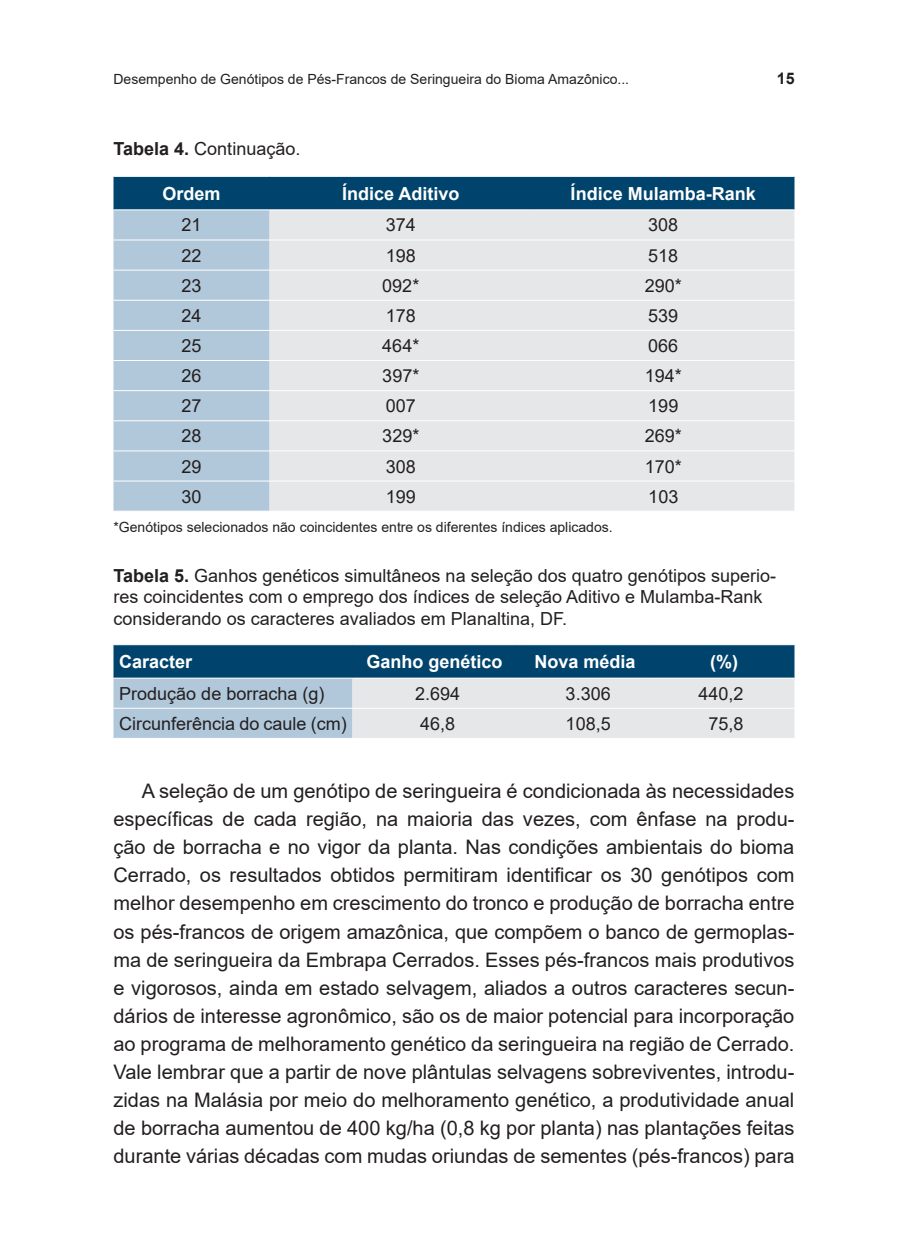
<style>
.page{position:relative;width:908px;height:1248px;background:#fff}
.page>*{position:absolute;margin:0;border:0;box-sizing:border-box;transform-origin:0 0}
.t1{font:20px/28px "Arial";color:#231f20;text-align:justify}
.t2{font:18px/21.6px "Arial";color:#231f20}
.t3{font:700 18px "Arial";color:#fff}
.t4{font:700 16px "Arial";color:#231f20}
.t5{font:14px "Arial";color:#231f20}
.s1{font-weight:700}
</style>
<div class="page">
<div style="left:113px;top:177px;width:681px;height:32px;background:#00446d"></div>
<div style="left:113px;top:210px;width:156px;height:300px;background:#b1c7da"></div>
<div style="left:269px;top:210px;width:525px;height:300px;background:#e6e7e9"></div>
<hr style="left:113px;top:239px;width:156px;height:1px;background:#fff">
<hr style="left:269px;top:239px;width:262px;height:1px;background:#fff">
<hr style="left:531px;top:239px;width:263px;height:1px;background:#fff">
<hr style="left:113px;top:269px;width:156px;height:1px;background:#fff">
<hr style="left:269px;top:269px;width:262px;height:1px;background:#fff">
<hr style="left:531px;top:269px;width:263px;height:1px;background:#fff">
<hr style="left:113px;top:300px;width:156px;height:1px;background:#fff">
<hr style="left:269px;top:300px;width:262px;height:1px;background:#fff">
<hr style="left:531px;top:300px;width:263px;height:1px;background:#fff">
<hr style="left:113px;top:330px;width:156px;height:1px;background:#fff">
<hr style="left:269px;top:330px;width:262px;height:1px;background:#fff">
<hr style="left:531px;top:330px;width:263px;height:1px;background:#fff">
<hr style="left:113px;top:360px;width:156px;height:1px;background:#fff">
<hr style="left:269px;top:360px;width:262px;height:1px;background:#fff">
<hr style="left:531px;top:360px;width:263px;height:1px;background:#fff">
<hr style="left:113px;top:390px;width:156px;height:1px;background:#fff">
<hr style="left:269px;top:390px;width:262px;height:1px;background:#fff">
<hr style="left:531px;top:390px;width:263px;height:1px;background:#fff">
<hr style="left:113px;top:420px;width:156px;height:1px;background:#fff">
<hr style="left:269px;top:420px;width:262px;height:1px;background:#fff">
<hr style="left:531px;top:420px;width:263px;height:1px;background:#fff">
<hr style="left:113px;top:450px;width:156px;height:1px;background:#fff">
<hr style="left:269px;top:450px;width:262px;height:1px;background:#fff">
<hr style="left:531px;top:450px;width:263px;height:1px;background:#fff">
<hr style="left:113px;top:480px;width:156px;height:1px;background:#fff">
<hr style="left:269px;top:480px;width:262px;height:1px;background:#fff">
<hr style="left:531px;top:480px;width:263px;height:1px;background:#fff">
<svg style="left:113px;top:644px;width:681px;height:94px;background:#8ba8bb"></svg>
<hr style="left:522px;top:737px;width:131px;height:1px;background:#fff">
<hr style="left:653px;top:737px;width:141px;height:1px;background:#fff">
<hr style="left:113px;top:644px;width:239px;height:1px;background:#fff">
<hr style="left:113px;top:677px;width:239px;height:1px;background:#fff">
<p class="t5" style="left:113px;top:69px;width:517px">Desempenho de Genótipos de Pés-Francos de Seringueira do Bioma Amazônico...</p>
<p class="t4" style="left:776px;top:67px;width:19px">15</p>
<p class="t2" style="left:113px;top:138px;width:188px"><span class="s1">Tabela 4.</span> Continuação.</p>
<p class="t3" style="left:162px;top:181px;width:60px">Ordem</p>
<p class="t3" style="left:342px;top:181px;width:119px">Índice Aditivo</p>
<p class="t3" style="left:570px;top:181px;width:187px">Índice Mulamba-Rank</p>
<p class="t2" style="left:181px;top:214px;width:22px">21</p>
<p class="t2" style="left:385px;top:214px;width:32px">374</p>
<p class="t2" style="left:648px;top:214px;width:32px">308</p>
<p class="t2" style="left:181px;top:244px;width:22px">22</p>
<p class="t2" style="left:385px;top:244px;width:32px">198</p>
<p class="t2" style="left:648px;top:244px;width:32px">518</p>
<p class="t2" style="left:181px;top:274px;width:22px">23</p>
<p class="t2" style="left:382px;top:274px;width:39px">092*</p>
<p class="t2" style="left:644px;top:274px;width:39px">290*</p>
<p class="t2" style="left:181px;top:304px;width:22px">24</p>
<p class="t2" style="left:385px;top:304px;width:32px">178</p>
<p class="t2" style="left:648px;top:304px;width:32px">539</p>
<p class="t2" style="left:181px;top:335px;width:22px">25</p>
<p class="t2" style="left:382px;top:335px;width:39px">464*</p>
<p class="t2" style="left:648px;top:335px;width:32px">066</p>
<p class="t2" style="left:181px;top:365px;width:22px">26</p>
<p class="t2" style="left:382px;top:365px;width:39px">397*</p>
<p class="t2" style="left:644px;top:365px;width:39px">194*</p>
<p class="t2" style="left:181px;top:395px;width:22px">27</p>
<p class="t2" style="left:385px;top:395px;width:32px">007</p>
<p class="t2" style="left:648px;top:395px;width:32px">199</p>
<p class="t2" style="left:181px;top:425px;width:22px">28</p>
<p class="t2" style="left:382px;top:425px;width:39px">329*</p>
<p class="t2" style="left:644px;top:425px;width:39px">269*</p>
<p class="t2" style="left:181px;top:455px;width:22px">29</p>
<p class="t2" style="left:385px;top:455px;width:32px">308</p>
<p class="t2" style="left:644px;top:455px;width:39px">170*</p>
<p class="t2" style="left:181px;top:485px;width:22px">30</p>
<p class="t2" style="left:385px;top:485px;width:32px">199</p>
<p class="t2" style="left:648px;top:485px;width:32px">103</p>
<p class="t5" style="left:113px;top:517px;width:500px">*Genótipos selecionados não coincidentes entre os diferentes índices aplicados.</p>
<p class="t2" style="left:113px;top:564px;width:664px"><span class="s1">Tabela 5.</span> Ganhos genéticos simultâneos na seleção dos quatro genótipos superio&shy;res coincidentes com o emprego dos índices de seleção Aditivo e Mulamba-Rank considerando os caracteres avaliados em Planaltina, DF.</p>
<p class="t3" style="left:119px;top:649px;width:75px">Caracter</p>
<p class="t3" style="left:366px;top:649px;width:138px">Ganho genético</p>
<p class="t3" style="left:534px;top:649px;width:103px">Nova média</p>
<p class="t3" style="left:709px;top:649px;width:29px">(%)</p>
<p class="t2" style="left:119px;top:682px;width:207px">Produção de borracha (g)</p>
<p class="t2" style="left:415px;top:682px;width:47px">2.694</p>
<p class="t2" style="left:565px;top:682px;width:47px">3.306</p>
<p class="t2" style="left:698px;top:682px;width:47px">440,2</p>
<p class="t2" style="left:119px;top:712px;width:229px">Circunferência do caule (cm)</p>
<p class="t2" style="left:420px;top:712px;width:37px">46,8</p>
<p class="t2" style="left:565px;top:712px;width:47px">108,5</p>
<p class="t2" style="left:708px;top:712px;width:37px">75,8</p>
<p class="t1" style="left:113px;top:777px;width:682px;text-indent:28px">A seleção de um genótipo de seringueira é condicionada às necessidades específicas de cada região, na maioria das vezes, com ênfase na produ&shy;ção de borracha e no vigor da planta. Nas condições ambientais do bioma Cerrado, os resultados obtidos permitiram identificar os 30 genótipos com melhor desempenho em crescimento do tronco e produção de borracha entre os pés-francos de origem amazônica, que compõem o banco de germoplas&shy;ma de seringueira da Embrapa Cerrados. Esses pés-francos mais produtivos e vigorosos, ainda em estado selvagem, aliados a outros caracteres secun&shy;dários de interesse agronômico, são os de maior potencial para incorporação ao programa de melhoramento genético da seringueira na região de Cerrado.<br>Vale lembrar que a partir de nove plântulas selvagens sobreviventes, introdu&shy;zidas na Malásia por meio do melhoramento genético, a produtividade anual de borracha aumentou de 400 kg/ha (0,8 kg por planta) nas plantações feitas durante várias décadas com mudas oriundas de sementes (pés-francos) para</p>
</div>
